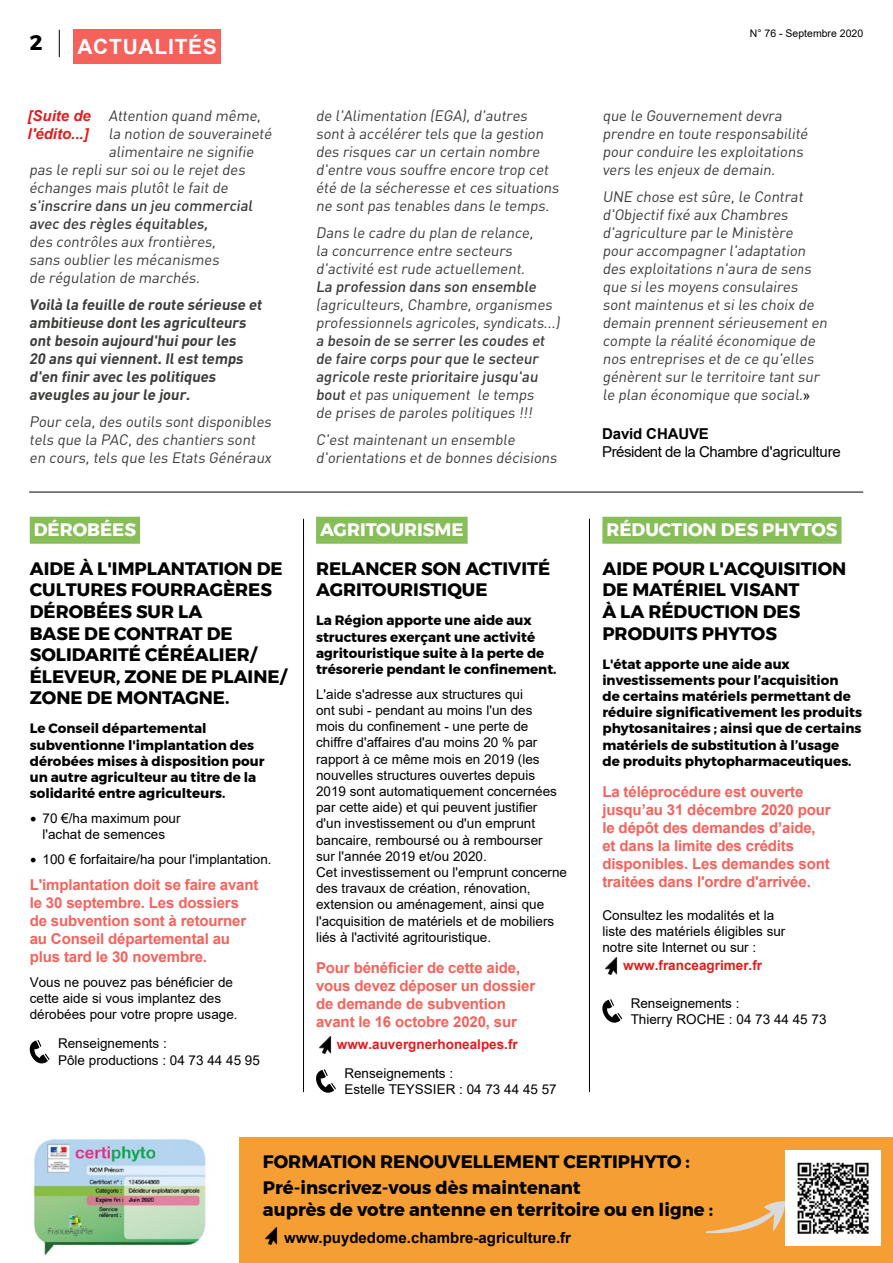
<style>
.page{position:relative;width:893px;height:1263px;background:#fff}
.page>*{position:absolute;margin:0;border:0;box-sizing:border-box;transform-origin:0 0}
.t1{font:700 21px "Arial";letter-spacing:.035em;color:#fff}
.t2{font:700 21px "Montserrat";color:#000}
.t3{font:700 18px/21.6px "Montserrat";color:#000}
.t4{font:700 18px "Montserrat";color:#fff}
.t5{font:15px/18px "DIN Pro";color:#3c3c3b}
.t6{font:700 15px/18px "Arial";letter-spacing:-.01em;color:#f5625c}
.t7{font:500 15px/18px "DIN Pro";color:#3c3c3b}
.t8{font:700 15px/18px "DIN Pro";color:#3c3c3b}
.t9{font:700 15px "Arial";color:#000}
.t10{font:15px "Arial";letter-spacing:-.03em;color:#000}
.t11{font:italic 700 15px/18px "Arial";color:#e41b1b}
.t12{font:13.5px/16.2px "Arial";color:#000}
.t13{font:700 13.5px/16.2px "Montserrat";color:#000}
.t14{font:700 13.5px "Arial";color:#e41b1b}
.t15{font:10.5px "Arial";color:#000}
.s1{font-weight:400}
.s2{font-family:"Arial";font-size:13.5px;color:#000}
.s3{font-family:"Minion Pro";font-size:18px}
</style>
<div class="page">
<svg style="left:59px;top:30px;width:1px;height:27px"></svg>
<div style="left:74px;top:30px;width:147px;height:34px;background:#f5625c"></div>
<hr style="left:29px;top:492px;width:834px;height:1px;background:#000">
<div style="left:316px;top:517px;width:152px;height:27px;background:#87be59"></div>
<img style="left:318px;top:1036px;width:14px;height:17px">
<svg style="left:316px;top:1069px;width:20px;height:24px"></svg>
<hr style="left:303px;top:519px;width:1px;height:573px;background:#000">
<div style="left:602px;top:517px;width:239px;height:27px;background:#87be59"></div>
<img style="left:604px;top:958px;width:14px;height:17px">
<svg style="left:602px;top:999px;width:20px;height:24px"></svg>
<hr style="left:589px;top:519px;width:1px;height:573px;background:#000">
<div style="left:30px;top:517px;width:110px;height:27px;background:#87be59"></div>
<svg style="left:30px;top:1040px;width:20px;height:23px"></svg>
<div style="left:0;top:1137px;width:893px;height:126px;background:#f59e33"></div>
<img style="left:264px;top:1227px;width:14px;height:17px">
<img style="left:786px;top:1151px;width:95px;height:95px">
<div style="left:0;top:1126px;width:238px;height:137px;background:#fff"></div>
<img style="left:33px;top:1138px;width:173px;height:118px">
<svg style="left:706px;top:1201px;width:79px;height:33px"></svg>
<h1 class="t2" style="left:30px;top:26px;width:14px">2</h1>
<h1 class="t1" style="left:77px;top:32px;width:141px">ACTUALITÉS</h1>
<p class="t15" style="left:750px;top:26px;width:115px">N° 76 - Septembre 2020</p>
<p class="t11" style="left:28px;top:107px;width:65px">[Suite de l'édito...]</p>
<p class="t5" style="left:108px;top:106px;width:157px">Attention quand même,</p>
<p class="t5" style="left:108px;top:124px;width:168px">la notion de souveraineté</p>
<p class="t5" style="left:108px;top:142px;width:149px">alimentaire ne signifie</p>
<p class="t5" style="left:29px;top:160px;width:220px">pas le replisur soiou le rejetdes</p>
<p class="t5" style="left:29px;top:178px;width:203px">échanges mais plutôtle faitde</p>
<p class="t7" style="left:29px;top:196px;width:228px">s'inscrire dans un jeu commercial avec des règles équitables,</p>
<p class="t5" style="left:29px;top:232px;width:194px">des contrôles aux frontières, sans oublier les mécanismes de régulation de marchés.</p>
<p class="t8" style="left:29px;top:295px;width:237px">Voilà la feuille de route sérieuse et ambitieuse dontles agriculteurs ontbesoin aujourd'huipour les<br>20 ans quiviennent.Ilesttemps d'en finir avec les politiques aveugles au jour le jour.</p>
<p class="t5" style="left:29px;top:411px;width:246px">Pour cela,des outils sontdisponibles tels que la PAC,des chantiers sont en cours,tels que les Etats Généraux</p>
<p class="t5" style="left:316px;top:106px;width:247px">de l'Alimentation (EGA),d'autres sontà accélérer tels que la gestion des risques car un certain nombre d'entre vous souffre encore trop cet été de la sécheresse etces situations ne sontpas tenables dans le temps.</p>
<p class="t5" style="left:316px;top:223px;width:222px">Dans le cadre du plan de relance, la concurrence entre secteurs d'activité estrude actuellement.</p>
<p class="t7" style="left:316px;top:277px;width:225px">La profession dans son ensemble</p>
<p class="t5" style="left:316px;top:295px;width:248px">(agriculteurs,Chambre,organismes professionnels agricoles,syndicats...)</p>
<p class="t7" style="left:316px;top:331px;width:233px">a besoin de se serrer les coudes et de faire corps pour que le secteur agricole reste prioritaire jusqu'au bout<span class="s1">etpas uniquement le temps de prises de paroles politiques !!!</span></p>
<p class="t5" style="left:316px;top:429px;width:245px">C'estmaintenantun ensemble d'orientations etde bonnes décisions</p>
<p class="t5" style="left:602px;top:106px;width:210px">que le Gouvernementdevra prendre en toute responsabilité pour conduire les exploitations vers les enjeux de demain.</p>
<p class="t5" style="left:602px;top:187px;width:229px">UNE chose estsûre,le Contrat d'Objectiffixé aux Chambres d'agriculture par le Ministère pour accompagner l'adaptation des exploitations n'aura de sens que siles moyens consulaires sontmaintenus etsiles choix de demain prennentsérieusementen compte la réalité économique de nos entreprises etde ce qu'elles génèrentsur le territoire tantsur le plan économique que social.<span class="s2">»</span></p>
<p class="t9" style="left:602px;top:423px;width:108px">David CHAUVE</p>
<p class="t10" style="left:602px;top:442px;width:240px">Président de la Chambre d'agriculture</p>
<p class="t4" style="left:34px;top:515px;width:104px">DÉROBÉES</p>
<p class="t3" style="left:30px;top:558px;width:259px">AIDE À L'IMPLANTATION DE<br>CULTURES FOURRAGÈRES<br>DÉROBÉES SUR LA<br>BASE DE CONTRAT DE<br>SOLIDARITÉ CÉRÉALIER/<br>ÉLEVEUR, ZONE DE PLAINE/<br>ZONE DE MONTAGNE.</p>
<p class="t13" style="left:30px;top:720px;width:236px">Le Conseil départemental subventionne l'implantation des dérobées mises à disposition pour un autre agriculteur au titre de la solidarité entre agriculteurs.</p>
<p class="t12" style="left:30px;top:810px;width:152px;text-align:center"><span class="s3">•</span> 70 €/ha maximum pour l'achat de semences</p>
<p class="t12" style="left:30px;top:851px;width:243px"><span class="s3">•</span> 100 € forfaitaire/ha pour l'implantation.</p>
<p class="t6" style="left:30px;top:876px;width:230px">L'implantation doit se faire avant le 30 septembre. Les dossiers de subvention sont à retourner au Conseil départemental au plus tard le 30 novembre.</p>
<p class="t12" style="left:30px;top:974px;width:209px">Vous ne pouvez pas bénéficier de cette aide si vous implantez des dérobées pour votre propre usage.</p>
<p class="t12" style="left:58px;top:1035px;width:203px">Renseignements :<br>Pôle productions : 04 73 44 45 95</p>
<p class="t4" style="left:320px;top:515px;width:145px">AGRITOURISME</p>
<p class="t3" style="left:316px;top:558px;width:236px">RELANCER SON ACTIVITÉ<br>AGRITOURISTIQUE</p>
<p class="t13" style="left:316px;top:612px;width:242px">La Région apporte une aide aux structures exerçant une activité agritouristique suite à la perte de trésorerie pendant le confinement.</p>
<p class="t12" style="left:316px;top:686px;width:252px">L'aide s'adresse aux structures qui<br>ont subi - pendant au moins l'un des<br>mois du confinement - une perte de chiffre d'affaires d'au moins 20 % par rapport à ce même mois en 2019 (les nouvelles structures ouvertes depuis 2019 sont automatiquement concernées par cette aide) et qui peuvent justifier<br>d'un investissement ou d'un emprunt bancaire, remboursé ou à rembourser<br>sur l'année 2019 et/ou 2020.<br>Cet investissement ou l'emprunt concerne des travaux de création, rénovation, extension ou aménagement, ainsi que l'acquisition de matériels et de mobiliers liés à l'activité agritouristique.</p>
<p class="t6" style="left:316px;top:958px;width:221px">Pour bénéficier de cette aide, vous devez déposer un dossier de demande de subvention avant le 16 octobre 2020, sur</p>
<p class="t14" style="left:337px;top:1034px;width:182px">www.auvergnerhonealpes.fr</p>
<p class="t12" style="left:344px;top:1065px;width:214px">Renseignements :<br>Estelle TEYSSIER : 04 73 44 45 57</p>
<p class="t4" style="left:606px;top:515px;width:233px">RÉDUCTION DES PHYTOS</p>
<p class="t3" style="left:602px;top:558px;width:245px">AIDE POUR L'ACQUISITION<br>DE MATÉRIEL VISANT<br>À LA RÉDUCTION DES<br>PRODUITS PHYTOS</p>
<p class="t13" style="left:602px;top:656px;width:261px">L'état apporte une aide aux investissements pour l’acquisition<br>de certains matériels permettant de réduire significativement les produits phytosanitaires ; ainsi que de certains matériels de substitution à l’usage<br>de produits phytopharmaceutiques.</p>
<p class="t6" style="left:602px;top:782px;width:230px">La téléprocédure est ouverte jusqu’au 31 décembre 2020 pour le dépôt des demandes d’aide, et dans la limite des crédits disponibles. Les demandes sont traitées dans l'ordre d'arrivée.</p>
<p class="t12" style="left:602px;top:907px;width:185px">Consultez les modalités et la liste des matériels éligibles sur notre site Internet ou sur :</p>
<p class="t14" style="left:623px;top:956px;width:140px">www.franceagrimer.fr</p>
<p class="t12" style="left:631px;top:995px;width:197px">Renseignements :<br>Thierry ROCHE : 04 73 44 45 73</p>
<p class="t3" style="left:263px;top:1149px;width:428px;line-height:25.8px">FORMATION RENOUVELLEMENT CERTIPHYTO :<br>Pré-inscrivez-vous dès maintenant</p>
<p class="t3" style="left:263px;top:1199px;width:452px">auprès de votre antenne en territoire ou en ligne :</p>
<p class="t9" style="left:284px;top:1227px;width:288px">www.puydedome.chambre-agriculture.fr</p>
</div>
